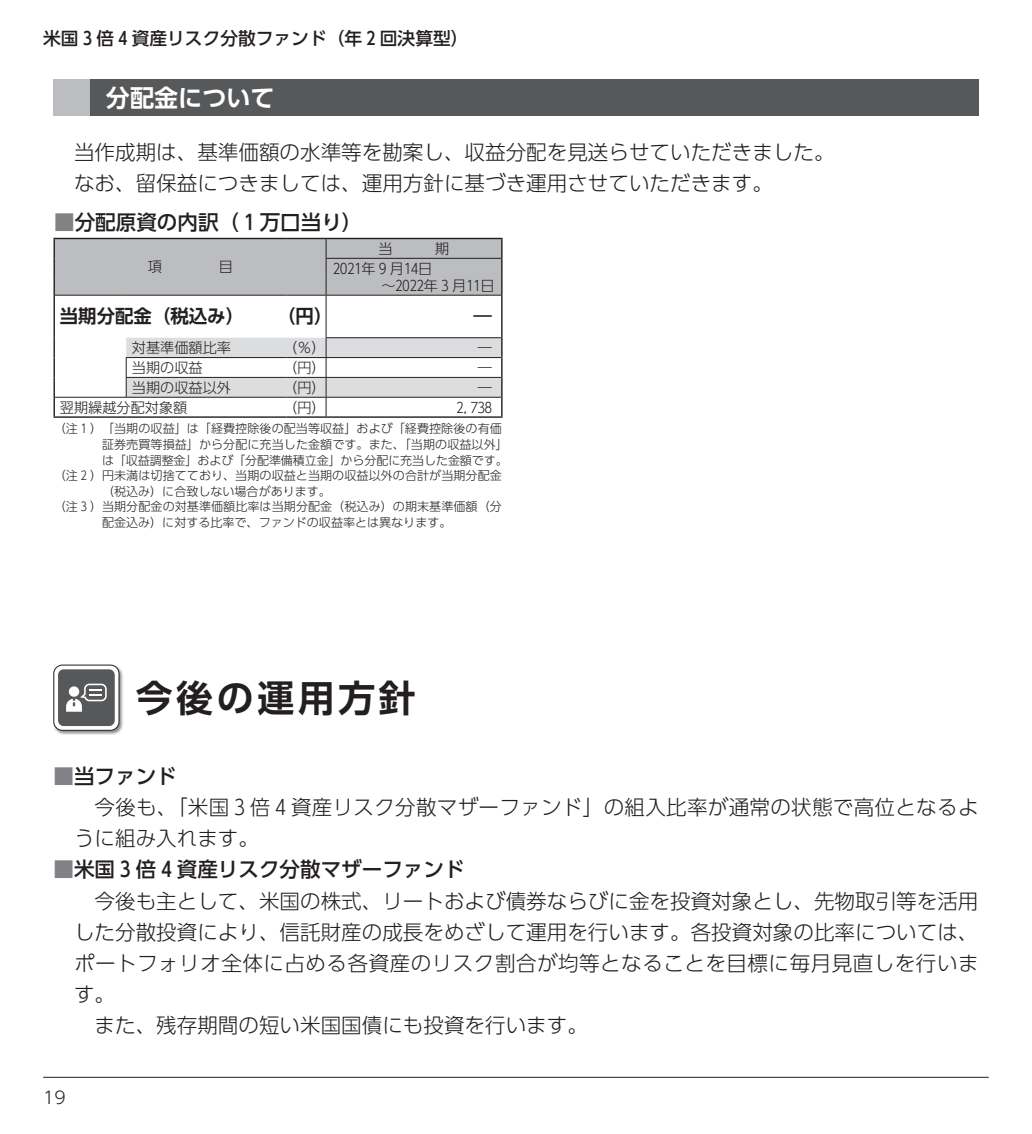
<style>
.page{position:relative;width:1032px;height:1134px;background:#fff}
.page>*{position:absolute;margin:0;border:0;box-sizing:border-box;transform-origin:0 0}
.t1{font:700 36.8px "UD Shin Go Pro De";letter-spacing:.1em;color:#231f20}
.t2{font:700 24px "UD Shin Go Pro De";color:#fff}
.t3{font:300 20.6px/31.2px "UD Shin Go Pro";color:#231f20}
.t4{font:300 20.6px "UD Shin Go Pro";letter-spacing:.025em;color:#231f20}
.t5{font:500 20.6px "UD Shin Go Pro";color:#231f20}
.t6{font:700 18.4px "UD Shin Go Pro De";color:#231f20}
.t7{font:500 17.8px "UD Shin Go Pro";color:#231f20}
.t8{font:300 17px "UD Shin Go Pro";color:#231f20}
.t9{font:300 14.2px/17px "UD Shin Go Pro";color:#231f20}
.t10{font:300 12px "UD Shin Go Pro";letter-spacing:.005em;color:#231f20}
.s1{color:#808285}
</style>
<div class="page">
<hr style="left:43px;top:1077px;width:946px;height:1px;background:#231f20">
<hr style="left:54px;top:295px;width:1px;height:43px;background:#231f20">
<hr style="left:501px;top:295px;width:1px;height:43px;background:#231f20">
<svg style="left:54px;top:338px;width:1px;height:78px"></svg>
<hr style="left:54px;top:416px;width:72px;height:2px;background:#231f20">
<hr style="left:126px;top:416px;width:160px;height:2px;background:#231f20">
<hr style="left:286px;top:416px;width:40px;height:2px;background:#231f20">
<hr style="left:326px;top:416px;width:176px;height:2px;background:#231f20">
<hr style="left:55px;top:295px;width:71px;height:1px;background:#231f20">
<hr style="left:126px;top:295px;width:160px;height:1px;background:#231f20">
<hr style="left:286px;top:295px;width:40px;height:1px;background:#231f20">
<hr style="left:326px;top:295px;width:175px;height:1px;background:#231f20">
<hr style="left:326px;top:337px;width:175px;height:1px;background:#231f20">
<svg style="left:54px;top:238px;width:448px;height:57px;background:#b5b6b9"></svg>
<hr style="left:326px;top:295px;width:1px;height:42px;background:#231f20">
<svg style="left:126px;top:338px;width:376px;height:78px"></svg>
<hr style="left:55px;top:397px;width:71px;height:1px;background:#231f20">
<hr style="left:126px;top:397px;width:160px;height:1px;background:#231f20">
<hr style="left:286px;top:397px;width:40px;height:1px;background:#231f20">
<hr style="left:326px;top:397px;width:175px;height:1px;background:#231f20">
<div style="left:54px;top:79px;width:924px;height:37px;background:#57585a"></div>
<div style="left:54px;top:79px;width:36px;height:37px;background:#bcbdc0"></div>
<div style="left:53px;top:664px;width:71px;height:71px;background:#231f20;opacity:.5"></div>
<div style="left:54px;top:665px;width:65px;height:65px;background:#fff;border-radius:9px"></div>
<div style="left:54px;top:665px;width:65px;height:65px;border:1px solid #231f20;border-radius:9px"></div>
<div style="left:58px;top:669px;width:57px;height:57px;background:#57585a;border-radius:6px"></div>
<svg style="left:66px;top:684px;width:41px;height:28px"></svg>
<p class="t7" style="left:43px;top:24px;width:427px">米国 3 倍 4 資産リスク分散ファンド（年 2 回決算型）</p>
<p class="t2" style="left:106px;top:78px;width:170px">分配金について</p>
<p class="t3" style="left:74px;top:136px;width:762px">当作成期は、基準価額の水準等を勘案し、収益分配を見送らせていただきました。なお、留保益につきましては、運用方針に基づき運用させていただきます。</p>
<p class="t5" style="left:54px;top:206px;width:310px"><span class="s1">■</span>分配原資の内訳（ 1 万口当り）</p>
<p class="t9" style="left:148px;top:258px;width:16px">項</p>
<p class="t9" style="left:219px;top:258px;width:16px">目</p>
<p class="t9" style="left:378px;top:239px;width:16px">当</p>
<p class="t9" style="left:435px;top:239px;width:16px">期</p>
<p class="t9" style="left:381px;top:259px;width:115px;text-indent:-48px">2021年 9 月14日<br>～2022年 3 月11日</p>
<p class="t6" style="left:60px;top:301px;width:186px">当期分配金（税込み）</p>
<p class="t6" style="left:277px;top:301px;width:57px">（円）</p>
<p class="t6" style="left:473px;top:301px;width:20px">―</p>
<p class="t9" style="left:132px;top:339px;width:101px">対基準価額比率</p>
<p class="t9" style="left:283px;top:339px;width:44px">（％）</p>
<p class="t9" style="left:478px;top:339px;width:16px">―</p>
<p class="t9" style="left:132px;top:358px;width:72px">当期の収益</p>
<p class="t9" style="left:283px;top:358px;width:44px">（円）</p>
<p class="t9" style="left:478px;top:358px;width:16px">―</p>
<p class="t9" style="left:132px;top:378px;width:101px">当期の収益以外</p>
<p class="t9" style="left:283px;top:378px;width:44px">（円）</p>
<p class="t9" style="left:478px;top:378px;width:16px">―</p>
<p class="t9" style="left:60px;top:398px;width:129px">翌期繰越分配対象額</p>
<p class="t9" style="left:283px;top:398px;width:44px">（円）</p>
<p class="t9" style="left:456px;top:398px;width:37px">2, 738</p>
<p class="t10" style="left:54px;top:419px;width:449px">（注 1 ）「当期の収益」は「経費控除後の配当等収益」および「経費控除後の有価</p>
<p class="t10" style="left:102px;top:435px;width:407px">証券売買等損益」から分配に充当した金額です。また、「当期の収益以外」</p>
<p class="t10" style="left:102px;top:450px;width:407px">は「収益調整金」および「分配準備積立金」から分配に充当した金額です。</p>
<p class="t10" style="left:54px;top:466px;width:449px">（注 2 ）円未満は切捨てており、当期の収益と当期の収益以外の合計が当期分配金</p>
<p class="t10" style="left:102px;top:481px;width:230px">（税込み）に合致しない場合があります。</p>
<p class="t10" style="left:54px;top:497px;width:449px">（注 3 ）当期分配金の対基準価額比率は当期分配金（税込み）の期末基準価額（分</p>
<p class="t10" style="left:102px;top:513px;width:351px">配金込み）に対する比率で、ファンドの収益率とは異なります。</p>
<h1 class="t1" style="left:136px;top:668px;width:282px">今後の運用方針</h1>
<p class="t5" style="left:54px;top:759px;width:125px"><span class="s1">■</span>当ファンド</p>
<p class="t3" style="left:95px;top:791px;width:885px">今後も、「米国 3 倍 4 資産リスク分散マザーファンド」の組入比率が通常の状態で高位となるよ</p>
<p class="t3" style="left:74px;top:822px;width:186px">うに組み入れます。</p>
<p class="t5" style="left:54px;top:853px;width:413px"><span class="s1">■</span>米国 3 倍 4 資産リスク分散マザーファンド</p>
<p class="t3" style="left:95px;top:884px;width:885px">今後も主として、米国の株式、リートおよび債券ならびに金を投資対象とし、先物取引等を活用</p>
<p class="t3" style="left:74px;top:915px;width:906px">した分散投資により、信託財産の成長をめざして運用を行います。各投資対象の比率については、</p>
<p class="t4" style="left:74px;top:946px;width:906px">ポートフォリオ全体に占める各資産のリスク割合が均等となることを目標に毎月見直しを行いま</p>
<p class="t3" style="left:74px;top:978px;width:43px">す。</p>
<p class="t3" style="left:95px;top:1009px;width:495px">また、残存期間の短い米国国債にも投資を行います。</p>
<p class="t8" style="left:43px;top:1083px;width:24px">19</p>
</div>
